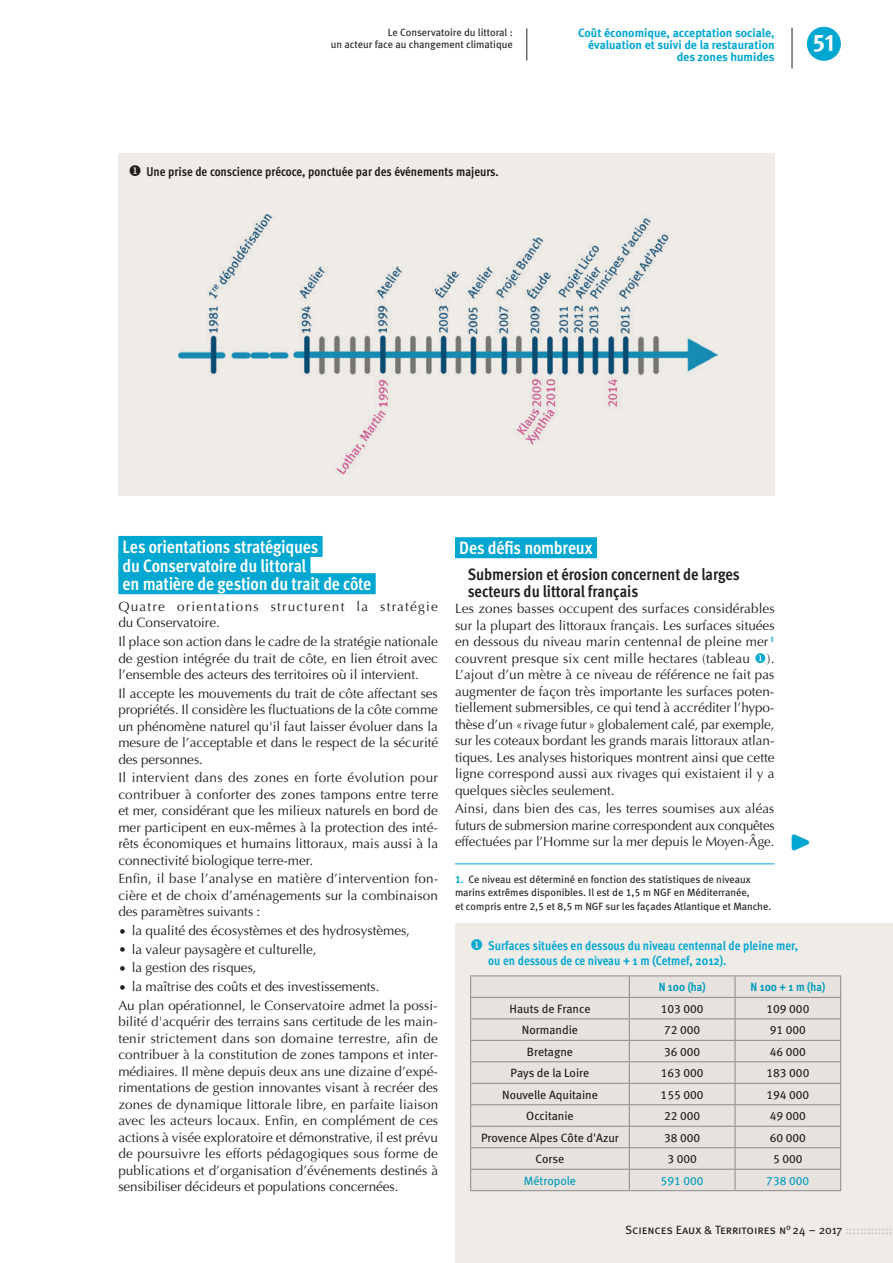
<style>
.page{position:relative;width:893px;height:1263px;background:#fff}
.page>*{position:absolute;margin:0;border:0;box-sizing:border-box;transform-origin:0 0}
.t1{font:24px "Meta Bold Caps Expert";color:#fff}
.t2{font:700 18px/18.6px "Meta Cond OT";letter-spacing:-.015em;color:#fff}
.t3{font:700 16.5px/17px "Meta Cond OT";color:#231f20}
.t4{font:13.5px/16.5px "Optima";letter-spacing:-.005em;color:#231f20;text-align:justify}
.t5{font:13.5px/16.5px "Optima";letter-spacing:.09em;color:#231f20}
.t6{font:700 12.75px/15px "Meta Cond OT";color:#00a7d1}
.t7{font:700 12.75px "Meta Cond OT";color:#231f20}
.t8{font:12px "Meta Book LF";color:#231f20}
.t9{font:700 12px/12px "Meta";color:#00a7d1;text-align:right}
.t10{font:12px "Meta Book Caps";letter-spacing:-.005em;color:#231f20}
.t11{font:12px "Meta Book LF";color:#00a7d1}
.t12{font:700 12px "Meta Cond OT";color:#00a7d1}
.t13{font:10.5px/13.5px "Meta Book LF";color:#231f20;text-align:right}
.s1{color:#00a7d1}
.s2{font-family:"Meta Bold LF";color:#00a7d1}
.s3{color:#bcbdc0}
</style>
<div class="page">
<div style="left:118px;top:536px;width:205px;height:21px;background:#00a7d1"></div>
<div style="left:118px;top:555px;width:192px;height:21px;background:#00a7d1"></div>
<div style="left:118px;top:573px;width:258px;height:21px;background:#00a7d1"></div>
<svg style="left:791px;top:834px;width:19px;height:17px"></svg>
<hr style="left:526px;top:28px;width:1px;height:32px;background:#231f20">
<div style="left:455px;top:537px;width:142px;height:21px;background:#00a7d1"></div>
<div style="left:118px;top:153px;width:657px;height:342px;background:#efece8"></div>
<svg style="left:455px;top:924px;width:438px;height:339px;background:#e7e3df"></svg>
<hr style="left:455px;top:864px;width:320px;height:1px;background:#00a7d1">
<img style="left:178px;top:215px;width:540px;height:260px">
<div style="left:807px;top:27px;width:34px;height:34px;background:#00a7d1;border-radius:50%"></div>
<hr style="left:792px;top:28px;width:1px;height:40px;background:#231f20">
<p class="t13" style="left:331px;top:26px;width:184px;line-height:12px">Le Conservatoire du littoral :<br>un acteur face au changement climatique</p>
<p class="t7" style="left:128px;top:163px;width:372px">◆ Une prise de conscience précoce, ponctuée par des événements majeurs.</p>
<p class="t9" style="left:578px;top:27px;width:198px">Coût économique, acceptation sociale, évaluation et suivi de la restauration des zones humides</p>
<h1 class="t1" style="left:813px;top:28px;width:23px">51</h1>
<h2 class="t2" style="left:123px;top:538px;width:250px">Les orientations stratégiques<br>du Conservatoire du littoral<br>en matière de gestion du trait de côte</h2>
<p class="t5" style="left:118px;top:598px;width:321px">Quatre orientations structurent la stratégie du Conservatoire.</p>
<p class="t4" style="left:118px;top:633px;width:321px">Il place son action dans le cadre de la stratégie nationale de gestion intégrée du trait de côte, en lien étroit avec l’ensemble des acteurs des territoires où il intervient.</p>
<p class="t4" style="left:118px;top:685px;width:321px">Il accepte les mouvements du trait de côte affectant ses propriétés. Il considère les fluctuations de la côte comme un phénomène naturel qu'il faut laisser évoluer dans la mesure de l’acceptable et dans le respect de la sécurité des personnes.</p>
<p class="t4" style="left:118px;top:770px;width:321px">Il intervient dans des zones en forte évolution pour contribuer à conforter des zones tampons entre terre et mer, considérant que les milieux naturels en bord de mer participent en eux-mêmes à la protection des inté&shy;rêts économiques et humains littoraux, mais aussi à la connectivité biologique terre-mer.</p>
<p class="t4" style="left:118px;top:871px;width:321px">Enfin, il base l’analyse en matière d’intervention fon&shy;cière et de choix d’aménagements sur la combinaison des paramètres suivants :</p>
<p class="t4" style="left:118px;top:922px;width:293px">• la qualité des écosystèmes et des hydrosystèmes,</p>
<p class="t4" style="left:118px;top:941px;width:200px">• la valeur paysagère et culturelle,</p>
<p class="t4" style="left:118px;top:960px;width:140px">• la gestion des risques,</p>
<p class="t4" style="left:118px;top:977px;width:321px;line-height:18.6px">• la maîtrise des coûts et des investissements.<br>Au plan opérationnel, le Conservatoire admet la possi-</p>
<p class="t4" style="left:118px;top:1013px;width:321px">bilité d'acquérir des terrains sans certitude de les main&shy;tenir strictement dans son domaine terrestre, afin de contribuer à la constitution de zones tampons et inter&shy;médiaires. Il mène depuis deux ans une dizaine d’expé&shy;rimentations de gestion innovantes visant à recréer des zones de dynamique littorale libre, en parfaite liaison avec les acteurs locaux. Enfin, en complément de ces actions à visée exploratoire et démonstrative, il est prévu de poursuivre les efforts pédagogiques sous forme de publications et d’organisation d’événements destinés à sensibiliser décideurs et populations concernées.</p>
<h2 class="t2" style="left:459px;top:539px;width:135px">Des défis nombreux</h2>
<p class="t3" style="left:468px;top:566px;width:274px">Submersion et érosion concernent de larges secteurs du littoral français</p>
<p class="t4" style="left:455px;top:601px;width:321px">Les zones basses occupent des surfaces considérables sur la plupart des littoraux français. Les surfaces situées en dessous du niveau marin centennal de pleine mer <sup>1 </sup>couvrent presque six cent mille hectares (tableau <span class="s1">◆</span>).<br>L’ajout d’un mètre à ce niveau de référence ne fait pas augmenter de façon très importante les surfaces poten&shy;tiellement submersibles, ce qui tend à accréditer l’hypo&shy;thèse d’un «rivage futur» globalement calé, par exemple, sur les coteaux bordant les grands marais littoraux atlan&shy;tiques. Les analyses historiques montrent ainsi que cette ligne correspond aussi aux rivages qui existaient il y a quelques siècles seulement.</p>
<p class="t4" style="left:455px;top:801px;width:321px">Ainsi, dans bien des cas, les terres soumises aux aléas futurs de submersion marine correspondent aux conquêtes effectuées par l’Homme sur la mer depuis le Moyen-Âge.</p>
<p class="t13" style="left:455px;top:872px;width:318px;text-align:left"><span class="s2">1.</span> Ce niveau est déterminé en fonction des statistiques de niveaux marins extrêmes disponibles. Il est de 1,5 m NGF en Méditerranée,<br>et compris entre 2,5 et 8,5 m NGF sur les façades Atlantique et Manche.</p>
<p class="t6" style="left:488px;top:938px;width:311px;text-indent:-18px">◆ Surfaces situées en dessous du niveau centennal de pleine mer, ou en dessous de ce niveau + 1 m (Cetmef, 2012).</p>
<p class="t12" style="left:659px;top:979px;width:48px">N 100 (ha)</p>
<p class="t12" style="left:750px;top:979px;width:76px">N 100 + 1 m (ha)</p>
<p class="t8" style="left:510px;top:1002px;width:82px">Hauts de France</p>
<p class="t8" style="left:661px;top:1002px;width:45px">103 000</p>
<p class="t8" style="left:766px;top:1002px;width:45px">109 000</p>
<p class="t8" style="left:522px;top:1023px;width:58px">Normandie</p>
<p class="t8" style="left:664px;top:1023px;width:38px">72 000</p>
<p class="t8" style="left:770px;top:1023px;width:38px">91 000</p>
<p class="t8" style="left:527px;top:1044px;width:48px">Bretagne</p>
<p class="t8" style="left:664px;top:1044px;width:38px">36 000</p>
<p class="t8" style="left:770px;top:1044px;width:38px">46 000</p>
<p class="t8" style="left:511px;top:1066px;width:80px">Pays de la Loire</p>
<p class="t8" style="left:661px;top:1066px;width:45px">163 000</p>
<p class="t8" style="left:766px;top:1066px;width:45px">183 000</p>
<p class="t8" style="left:502px;top:1087px;width:97px">Nouvelle Aquitaine</p>
<p class="t8" style="left:661px;top:1087px;width:45px">155 000</p>
<p class="t8" style="left:766px;top:1087px;width:45px">194 000</p>
<p class="t8" style="left:526px;top:1109px;width:49px">Occitanie</p>
<p class="t8" style="left:664px;top:1109px;width:38px">22 000</p>
<p class="t8" style="left:770px;top:1109px;width:38px">49 000</p>
<p class="t8" style="left:481px;top:1130px;width:139px">Provence Alpes Côte d'Azur</p>
<p class="t8" style="left:664px;top:1130px;width:38px">38 000</p>
<p class="t8" style="left:770px;top:1130px;width:38px">60 000</p>
<p class="t8" style="left:536px;top:1152px;width:30px">Corse</p>
<p class="t8" style="left:667px;top:1152px;width:31px">3 000</p>
<p class="t8" style="left:773px;top:1152px;width:31px">5 000</p>
<p class="t11" style="left:524px;top:1173px;width:54px">Métropole</p>
<p class="t11" style="left:661px;top:1173px;width:45px">591 000</p>
<p class="t11" style="left:766px;top:1173px;width:45px">738 000</p>
<p class="t10" style="left:625px;top:1223px;width:269px">Sciences Eaux &amp; Territoires n°24 – 2017 <span class="s3">:::::::::::::</span></p>
</div>
